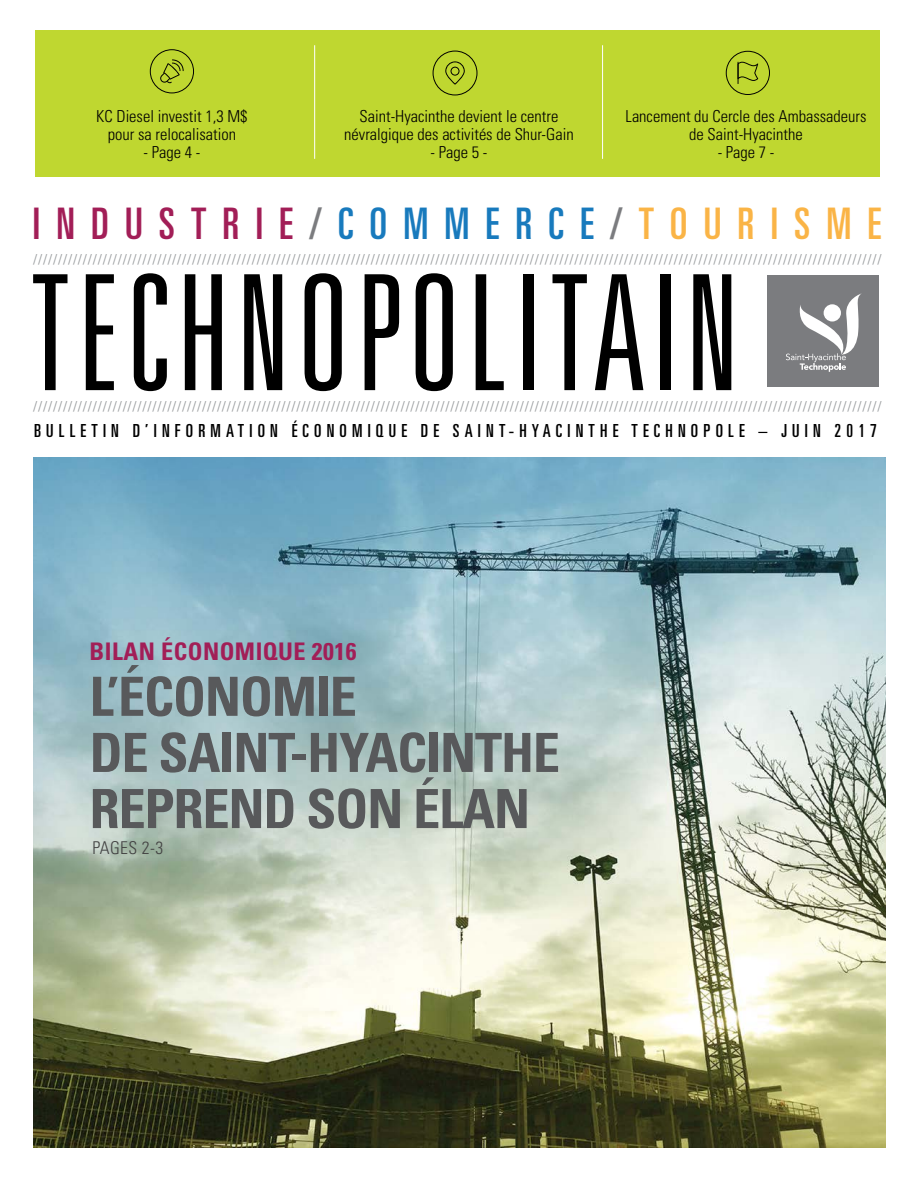
<style>
.page{position:relative;width:918px;height:1188px;background:#fff}
.page>*{position:absolute;margin:0;border:0;box-sizing:border-box;transform-origin:0 0}
.t1{font:300 ultra-condensed 160.5px "Univers";letter-spacing:.04em;color:#000}
.t2{font:700 condensed 54px/56.1px "Univers";letter-spacing:-.02em;color:#58595b}
.t3{font:ultra-condensed 43.5px "Univers";letter-spacing:.37em;color:#a21e57}
.t4{font:700 condensed 24.3px "Univers";letter-spacing:.02em;color:#a21e57}
.t5{font:ultra-condensed 18px "Univers";letter-spacing:.29em;color:#000}
.t6{font:300 condensed 17.7px "Univers";letter-spacing:.02em;color:#434343}
.t7{font:300 condensed 16.5px/18px "Univers";color:#000;text-align:center}
.t8{font:15px "Minion Pro";color:#979a9c}
.s1{color:#7b7c7f}
.s2{color:#187abd}
.s3{color:#fab446}
</style>
<div class="page">
<div style="left:35px;top:30px;width:845px;height:146px;background:#bfd730"></div>
<div style="left:768px;top:276px;width:111px;height:111px;background:#7b7c7f"></div>
<svg style="left:786px;top:293px;width:76px;height:79px"></svg>
<div style="left:824px;top:304px;width:17px;height:18px;background:#fff;border-radius:50%"></div>
<img style="left:33px;top:458px;width:853px;height:689px">
<svg style="left:726px;top:51px;width:44px;height:44px"></svg>
<svg style="left:150px;top:49px;width:44px;height:44px"></svg>
<svg style="left:433px;top:51px;width:44px;height:44px"></svg>
<hr style="left:314px;top:45px;width:1px;height:114px;background:#fff">
<hr style="left:602px;top:45px;width:1px;height:114px;background:#fff">
<p class="t7" style="left:96px;top:107px;width:153px">KC Diesel investit 1,3 M$ pour sa relocalisation</p>
<p class="t7" style="left:144px;top:143px;width:58px">- Page 4 -</p>
<p class="t7" style="left:344px;top:107px;width:231px">Saint-Hyacinthe devient le centre névralgique des activités de Shur-Gain</p>
<p class="t7" style="left:431px;top:143px;width:58px">- Page 5 -</p>
<p class="t7" style="left:626px;top:107px;width:242px">Lancement du Cercle des Ambassadeurs de Saint-Hyacinthe</p>
<p class="t7" style="left:718px;top:143px;width:58px">- Page 7 -</p>
<h3 class="t3" style="left:33px;top:199px;width:850px">INDUSTRIE<span class="s1">/</span><span class="s2">COMMERCE</span><span class="s1">/</span><span class="s3">TOURISME</span></h3>
<p class="t8" style="left:33px;top:249px;width:851px">///////////////////////////////////////////////////////////////////////////////////////////////////////////////////////////////////////////////////////////////////////////</p>
<h1 class="t1" style="left:29px;top:250px;width:711px">TECHNOPOLITAIN</h1>
<p class="t8" style="left:33px;top:396px;width:851px">///////////////////////////////////////////////////////////////////////////////////////////////////////////////////////////////////////////////////////////////////////////</p>
<p class="t5" style="left:34px;top:420px;width:57px">BULLETIN</p>
<p class="t5" style="left:133px;top:420px;width:66px">D’IN FORM</p>
<p class="t5" style="left:226px;top:420px;width:23px">ATION</p>
<p class="t5" style="left:292px;top:420px;width:24px">É CONOMI</p>
<p class="t5" style="left:376px;top:420px;width:23px">Q UE</p>
<p class="t5" style="left:421px;top:420px;width:10px">DE</p>
<p class="t5" style="left:453px;top:420px;width:115px">SAINT -HYACINTHE</p>
<p class="t5" style="left:632px;top:420px;width:24px">T ECHNO</p>
<p class="t5" style="left:704px;top:420px;width:99px">POLE – JUIN</p>
<p class="t5" style="left:835px;top:420px;width:44px">2017</p>
<h3 class="t4" style="left:90px;top:636px;width:268px">BILAN ÉCONOMIQUE 2016</h3>
<h2 class="t2" style="left:90px;top:668px;width:472px">L’ÉCONOMIE<br>DE SAINT-HYACINTHE<br>REPREND SON ÉLAN</h2>
<p class="t6" style="left:92px;top:838px;width:72px">PAGES 2-3</p>
</div>
